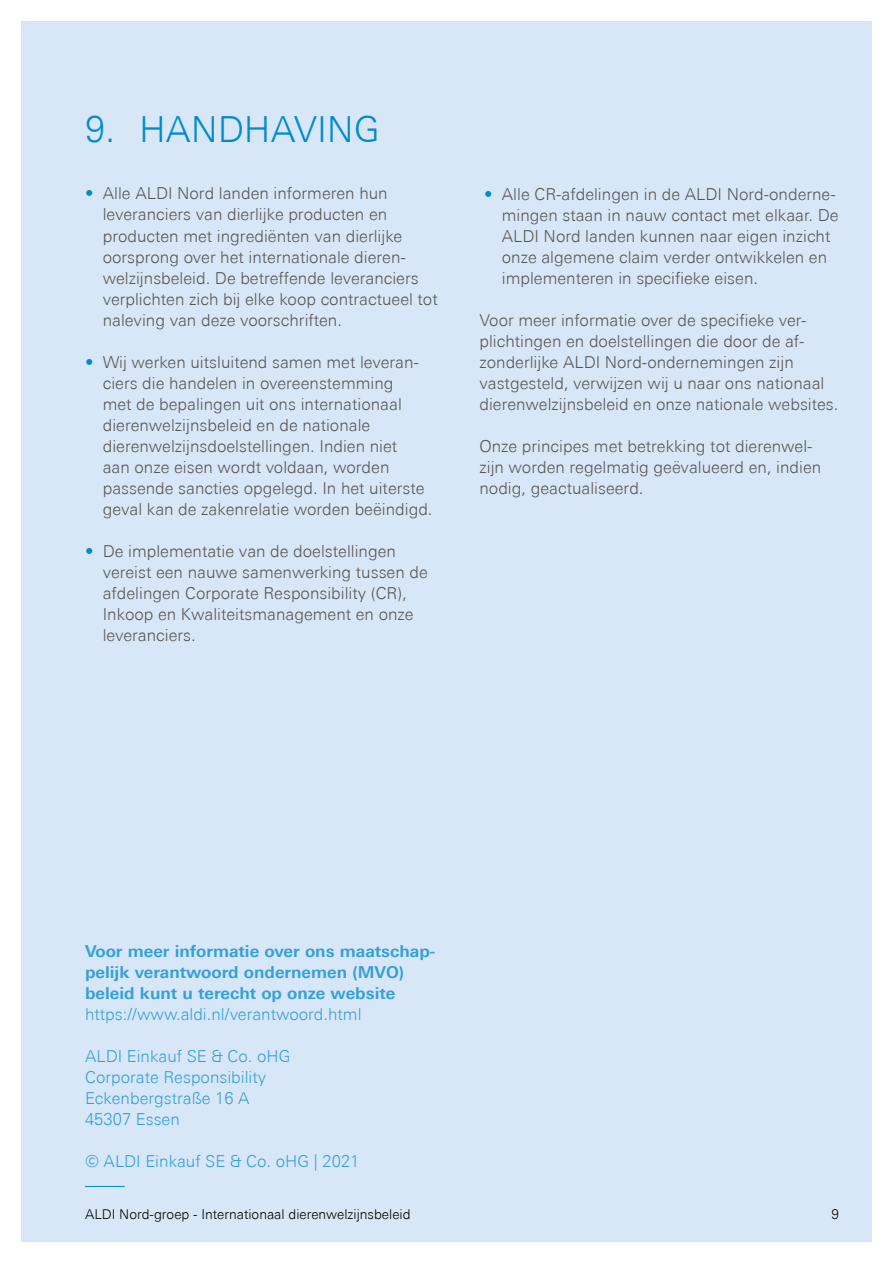
<style>
.page{position:relative;width:893px;height:1263px;background:#fff}
.page>*{position:absolute;margin:0;border:0;box-sizing:border-box;transform-origin:0 0}
.t1{font:300 36px "Univers Next Pro";color:#008bcf}
.t2{font:300 16.5px/21px "Univers Next Pro";color:#575756}
.t3{font:300 16.5px/21px "Univers Next Pro";color:#34a0da}
.t4{font:700 16.5px/21px "Univers Next Pro";color:#34a0da}
.t5{font:300 13.5px "Univers Next Pro";color:#000}
.s1{color:#008bcf}
</style>
<div class="page">
<div style="left:21px;top:21px;width:851px;height:1221px;background:#d8e7f7"></div>
<hr style="left:85px;top:1186px;width:40px;height:1px;background:#008bcf">
<h1 class="t1" style="left:85px;top:108px;width:296px">9. HANDHAVING</h1>
<p class="t2" style="left:103px;top:183px;width:336px;text-indent:-18px"><span class="s1">•</span> Alle ALDI Nord landen informeren hun leveranciers van dierlijke producten en producten met ingrediënten van dierlijke oorsprong over het internationale dieren&shy;welzijnsbeleid. De betreffende leveranciers verplichten zich bij elke koop contractueel tot naleving van deze voorschriften.</p>
<p class="t2" style="left:103px;top:351px;width:331px;text-indent:-18px"><span class="s1">•</span> Wij werken uitsluitend samen met leveran&shy;ciers die handelen in overeenstemming<br>met de bepalingen uit ons internationaal dierenwelzijnsbeleid en de nationale dierenwelzijnsdoelstellingen. Indien niet<br>aan onze eisen wordt voldaan, worden passende sancties opgelegd. In het uiterste geval kan de zakenrelatie worden beëindigd.</p>
<p class="t2" style="left:103px;top:540px;width:327px;text-indent:-18px"><span class="s1">•</span> De implementatie van de doelstellingen vereist een nauwe samenwerking tussen de afdelingen Corporate Responsibility (CR), Inkoop en Kwaliteitsmanagement en onze leveranciers.</p>
<p class="t2" style="left:502px;top:183px;width:338px;text-indent:-18px"><span class="s1">•</span> Alle CR-afdelingen in de ALDI Nord-onderne&shy;mingen staan in nauw contact met elkaar. De ALDI Nord landen kunnen naar eigen inzicht onze algemene claim verder ontwikkelen en implementeren in specifieke eisen.</p>
<p class="t2" style="left:479px;top:309px;width:361px">Voor meer informatie over de specifieke ver&shy;plichtingen en doelstellingen die door de af&shy;zonderlijke ALDI Nord-ondernemingen zijn vastgesteld, verwijzen wij u naar ons nationaal dierenwelzijnsbeleid en onze nationale websites.</p>
<p class="t2" style="left:479px;top:435px;width:343px">Onze principes met betrekking tot dierenwel&shy;zijn worden regelmatig geëvalueerd en, indien nodig, geactualiseerd.</p>
<p class="t4" style="left:85px;top:940px;width:352px">Voor meer informatie over ons maatschap&shy;pelijk verantwoord ondernemen (MVO) beleid kunt u terecht op onze website</p>
<p class="t3" style="left:85px;top:1003px;width:278px">https://www.aldi.nl/verantwoord.html</p>
<p class="t3" style="left:85px;top:1045px;width:207px">ALDI Einkauf SE &amp; Co. oHG<br>Corporate Responsibility<br>Eckenbergstraße 16 A<br>45307 Essen</p>
<p class="t3" style="left:85px;top:1150px;width:276px">© ALDI Einkauf SE &amp; Co. oHG | 2021</p>
<p class="t5" style="left:85px;top:1206px;width:356px">International Buying Policy for Cotton | As of January 2020</p>
<p class="t5" style="left:85px;top:1206px;width:327px">ALDI Nord-groep - Internationaal dierenwelzijnsbeleid</p>
</div>
